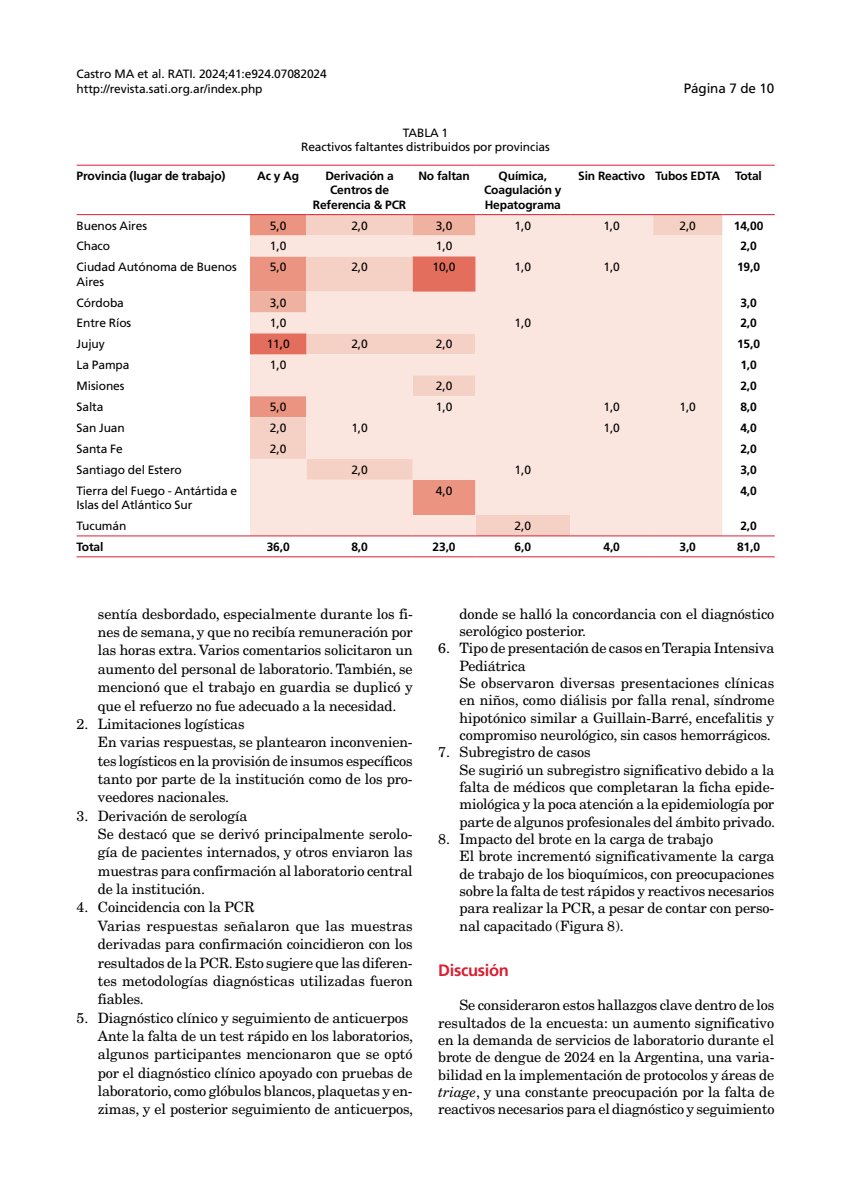
<style>
.page{position:relative;width:851px;height:1191px;background:#fff}
.page>*{position:absolute;margin:0;border:0;box-sizing:border-box;transform-origin:0 0}
.t1{font:700 16.5px "Frutiger LT Std";letter-spacing:-.02em;color:#da2032}
.t2{font:14.25px/18.3px "New Century Schlbk LT Std";letter-spacing:-.01em;color:#000}
.t3{font:13.5px "Frutiger LT Std";letter-spacing:-.01em;color:#000}
.t4{font:12px/14.2px "Frutiger LT Std";letter-spacing:-.01em;color:#000}
.t5{font:700 12px/14.2px "Frutiger LT Std";letter-spacing:-.01em;color:#000;text-align:center}
.s1{font-style:italic}
</style>
<div class="page">
<svg style="left:250px;top:215px;width:472px;height:320px;background:#f9e2d9"></svg>
<svg style="left:250px;top:215px;width:225px;height:139px;background:#f3c6ba"></svg>
<hr style="left:77px;top:556px;width:173px;height:1px;background:#da2032">
<hr style="left:250px;top:556px;width:56px;height:1px;background:#da2032">
<hr style="left:306px;top:556px;width:106px;height:1px;background:#da2032">
<hr style="left:412px;top:556px;width:63px;height:1px;background:#da2032">
<hr style="left:475px;top:556px;width:95px;height:1px;background:#da2032">
<hr style="left:570px;top:556px;width:83px;height:1px;background:#da2032">
<hr style="left:653px;top:556px;width:69px;height:1px;background:#da2032">
<hr style="left:722px;top:556px;width:52px;height:1px;background:#da2032">
<hr style="left:77px;top:165px;width:173px;height:1px;background:#da2032">
<hr style="left:250px;top:165px;width:56px;height:1px;background:#da2032">
<hr style="left:306px;top:165px;width:106px;height:1px;background:#da2032">
<hr style="left:412px;top:165px;width:63px;height:1px;background:#da2032">
<hr style="left:475px;top:165px;width:95px;height:1px;background:#da2032">
<hr style="left:570px;top:165px;width:83px;height:1px;background:#da2032">
<hr style="left:653px;top:165px;width:69px;height:1px;background:#da2032">
<hr style="left:722px;top:165px;width:52px;height:1px;background:#da2032">
<hr style="left:77px;top:214px;width:173px;height:1px;background:#da2032">
<hr style="left:250px;top:214px;width:56px;height:1px;background:#da2032">
<hr style="left:306px;top:214px;width:106px;height:1px;background:#da2032">
<hr style="left:412px;top:214px;width:63px;height:1px;background:#da2032">
<hr style="left:475px;top:214px;width:95px;height:1px;background:#da2032">
<hr style="left:570px;top:214px;width:83px;height:1px;background:#da2032">
<hr style="left:653px;top:214px;width:69px;height:1px;background:#da2032">
<hr style="left:722px;top:214px;width:52px;height:1px;background:#da2032">
<hr style="left:77px;top:535px;width:173px;height:1px;background:#da2032">
<hr style="left:250px;top:535px;width:56px;height:1px;background:#da2032">
<hr style="left:306px;top:535px;width:106px;height:1px;background:#da2032">
<hr style="left:412px;top:535px;width:63px;height:1px;background:#da2032">
<hr style="left:475px;top:535px;width:95px;height:1px;background:#da2032">
<hr style="left:570px;top:535px;width:83px;height:1px;background:#da2032">
<hr style="left:653px;top:535px;width:69px;height:1px;background:#da2032">
<hr style="left:722px;top:535px;width:52px;height:1px;background:#da2032">
<p class="t4" style="left:77px;top:66px;width:252px;line-height:15px">Castro MA et al. RATI. 2024;41:e924.07082024 http://revista.sati.org.ar/index.php</p>
<p class="t4" style="left:301px;top:125px;width:250px;text-align:center">TABLA 1<br>Reactivos faltantes distribuidos por provincias</p>
<p class="t3" style="left:683px;top:80px;width:92px">Página 7 de 10</p>
<p class="t5" style="left:77px;top:169px;width:150px">Provincia (lugar de trabajo)</p>
<p class="t5" style="left:257px;top:169px;width:43px">Ac y Ag</p>
<p class="t5" style="left:313px;top:169px;width:95px">Derivación a<br>Centros de<br>Referencia &amp; PCR</p>
<p class="t5" style="left:418px;top:169px;width:53px">No faltan</p>
<p class="t5" style="left:484px;top:169px;width:79px">Química,<br>Coagulación y<br>Hepatograma</p>
<p class="t5" style="left:578px;top:169px;width:143px">Sin Reactivo Tubos EDTA</p>
<p class="t5" style="left:735px;top:169px;width:28px">Total</p>
<p class="t4" style="left:77px;top:218px;width:72px">Buenos Aires</p>
<p class="t4" style="left:270px;top:218px;width:18px">5,0</p>
<p class="t4" style="left:351px;top:218px;width:18px">2,0</p>
<p class="t4" style="left:436px;top:218px;width:18px">3,0</p>
<p class="t4" style="left:514px;top:218px;width:18px">1,0</p>
<p class="t4" style="left:603px;top:218px;width:18px">1,0</p>
<p class="t4" style="left:679px;top:218px;width:18px">2,0</p>
<p class="t5" style="left:733px;top:218px;width:31px">14,00</p>
<p class="t4" style="left:77px;top:239px;width:35px">Chaco</p>
<p class="t4" style="left:270px;top:239px;width:18px">1,0</p>
<p class="t4" style="left:436px;top:239px;width:18px">1,0</p>
<p class="t5" style="left:740px;top:239px;width:18px">2,0</p>
<p class="t4" style="left:77px;top:260px;width:162px">Ciudad Autónoma de Buenos<br>Aires</p>
<p class="t4" style="left:270px;top:260px;width:18px">5,0</p>
<p class="t4" style="left:351px;top:260px;width:18px">2,0</p>
<p class="t4" style="left:432px;top:260px;width:24px">10,0</p>
<p class="t4" style="left:514px;top:260px;width:18px">1,0</p>
<p class="t4" style="left:603px;top:260px;width:18px">1,0</p>
<p class="t5" style="left:737px;top:260px;width:24px">19,0</p>
<p class="t4" style="left:77px;top:295px;width:49px">Córdoba</p>
<p class="t4" style="left:270px;top:295px;width:18px">3,0</p>
<p class="t5" style="left:740px;top:295px;width:18px">3,0</p>
<p class="t4" style="left:77px;top:316px;width:56px">Entre Ríos</p>
<p class="t4" style="left:270px;top:316px;width:18px">1,0</p>
<p class="t4" style="left:514px;top:316px;width:18px">1,0</p>
<p class="t5" style="left:740px;top:316px;width:18px">2,0</p>
<p class="t4" style="left:77px;top:337px;width:30px">Jujuy</p>
<p class="t4" style="left:266px;top:337px;width:24px">11,0</p>
<p class="t4" style="left:351px;top:337px;width:18px">2,0</p>
<p class="t4" style="left:436px;top:337px;width:18px">2,0</p>
<p class="t5" style="left:737px;top:337px;width:24px">15,0</p>
<p class="t4" style="left:77px;top:358px;width:54px">La Pampa</p>
<p class="t4" style="left:270px;top:358px;width:18px">1,0</p>
<p class="t5" style="left:740px;top:358px;width:18px">1,0</p>
<p class="t4" style="left:77px;top:379px;width:49px">Misiones</p>
<p class="t4" style="left:436px;top:379px;width:18px">2,0</p>
<p class="t5" style="left:740px;top:379px;width:18px">2,0</p>
<p class="t4" style="left:77px;top:400px;width:28px">Salta</p>
<p class="t4" style="left:270px;top:400px;width:18px">5,0</p>
<p class="t4" style="left:436px;top:400px;width:18px">1,0</p>
<p class="t4" style="left:603px;top:400px;width:18px">1,0</p>
<p class="t4" style="left:679px;top:400px;width:18px">1,0</p>
<p class="t5" style="left:740px;top:400px;width:18px">8,0</p>
<p class="t4" style="left:77px;top:421px;width:50px">San Juan</p>
<p class="t4" style="left:270px;top:421px;width:18px">2,0</p>
<p class="t4" style="left:351px;top:421px;width:18px">1,0</p>
<p class="t4" style="left:603px;top:421px;width:18px">1,0</p>
<p class="t5" style="left:740px;top:421px;width:18px">4,0</p>
<p class="t4" style="left:77px;top:442px;width:48px">Santa Fe</p>
<p class="t4" style="left:270px;top:442px;width:18px">2,0</p>
<p class="t5" style="left:740px;top:442px;width:18px">2,0</p>
<p class="t4" style="left:77px;top:462px;width:107px">Santiago del Estero</p>
<p class="t4" style="left:351px;top:462px;width:18px">2,0</p>
<p class="t4" style="left:514px;top:462px;width:18px">1,0</p>
<p class="t5" style="left:740px;top:462px;width:18px">3,0</p>
<p class="t4" style="left:77px;top:483px;width:162px">Tierra del Fuego - Antártida e<br>Islas del Atlántico Sur</p>
<p class="t4" style="left:436px;top:483px;width:18px">4,0</p>
<p class="t5" style="left:740px;top:483px;width:18px">4,0</p>
<p class="t4" style="left:77px;top:519px;width:51px">Tucumán</p>
<p class="t4" style="left:514px;top:519px;width:18px">2,0</p>
<p class="t5" style="left:740px;top:519px;width:18px">2,0</p>
<p class="t5" style="left:77px;top:539px;width:28px">Total</p>
<p class="t5" style="left:267px;top:539px;width:24px">36,0</p>
<p class="t5" style="left:351px;top:539px;width:18px">8,0</p>
<p class="t5" style="left:432px;top:539px;width:24px">23,0</p>
<p class="t5" style="left:514px;top:539px;width:18px">6,0</p>
<p class="t5" style="left:603px;top:539px;width:18px">4,0</p>
<p class="t5" style="left:679px;top:539px;width:18px">3,0</p>
<p class="t5" style="left:737px;top:539px;width:24px">81,0</p>
<p class="t2" style="left:98px;top:604px;width:316px;text-align:justify">sentía desbordado, especialmente durante los fi&shy;nes de semana, y que no recibía remuneración por las horas extra. Varios comentarios solicitaron un aumento del personal de laboratorio. También, se mencionó que el trabajo en guardia se duplicó y que el refuerzo no fue adecuado a la necesidad.</p>
<p class="t2" style="left:98px;top:714px;width:316px;text-indent:-21px">2. Limitaciones logísticas<br>En varias respuestas, se plantearon inconvenien&shy;tes logísticos en la provisión de insumos específicos tanto por parte de la institución como de los pro&shy;veedores nacionales.</p>
<p class="t2" style="left:98px;top:806px;width:316px;text-indent:-21px">3. Derivación de serología<br>Se destacó que se derivó principalmente serolo&shy;gía de pacientes internados, y otros enviaron las muestras para confirmación al laboratorio central de la institución.</p>
<p class="t2" style="left:98px;top:898px;width:316px;text-indent:-21px">4. Coincidencia con la PCR<br>Varias respuestas señalaron que las muestras derivadas para confirmación coincidieron con los resultados de la PCR. Esto sugiere que las diferen&shy;tes metodologías diagnósticas utilizadas fueron fiables.</p>
<p class="t2" style="left:98px;top:1008px;width:317px;text-indent:-21px">5. Diagnóstico clínico y seguimiento de anticuerpos Ante la falta de un test rápido en los laboratorios, algunos participantes mencionaron que se optó por el diagnóstico clínico apoyado con pruebas de laboratorio, como glóbulos blancos, plaquetas y en&shy;zimas, y el posterior seguimiento de anticuerpos,</p>
<p class="t2" style="left:459px;top:605px;width:316px;line-height:17.4px">donde se halló la concordancia con el diagnóstico serológico posterior.</p>
<p class="t2" style="left:459px;top:639px;width:316px;line-height:17.4px;text-indent:-21px">6. Tipo de presentación de casos en Terapia Intensiva Pediátrica<br>Se observaron diversas presentaciones clínicas en niños, como diálisis por falla renal, síndrome hipotónico similar a Guillain-Barré, encefalitis y compromiso neurológico, sin casos hemorrágicos.</p>
<p class="t2" style="left:459px;top:743px;width:317px;line-height:17.4px;text-indent:-21px">7. Subregistro de casos<br>Se sugirió un subregistro significativo debido a la falta de médicos que completaran la ficha epide&shy;miológica y la poca atención a la epidemiología por parte de algunos profesionales del ámbito privado.</p>
<p class="t2" style="left:459px;top:830px;width:316px;line-height:17.4px;text-indent:-21px">8. Impacto del brote en la carga de trabajo<br>El brote incrementó significativamente la carga de trabajo de los bioquímicos, con preocupaciones sobre la falta de test rápidos y reactivos necesarios para realizar la PCR, a pesar de contar con perso&shy;nal capacitado (Figura 8).</p>
<p class="t1" style="left:438px;top:960px;width:72px">Discusión</p>
<p class="t2" style="left:438px;top:996px;width:338px;line-height:17.4px;text-align:justify;text-indent:21px">Se consideraron estos hallazgos clave dentro de los resultados de la encuesta: un aumento significativo en la demanda de servicios de laboratorio durante el brote de dengue de 2024 en la Argentina, una varia&shy;bilidad en la implementación de protocolos y áreas de <span class="s1">triage</span>, y una constante preocupación por la falta de reactivos necesarios para el diagnóstico y seguimiento</p>
</div>
